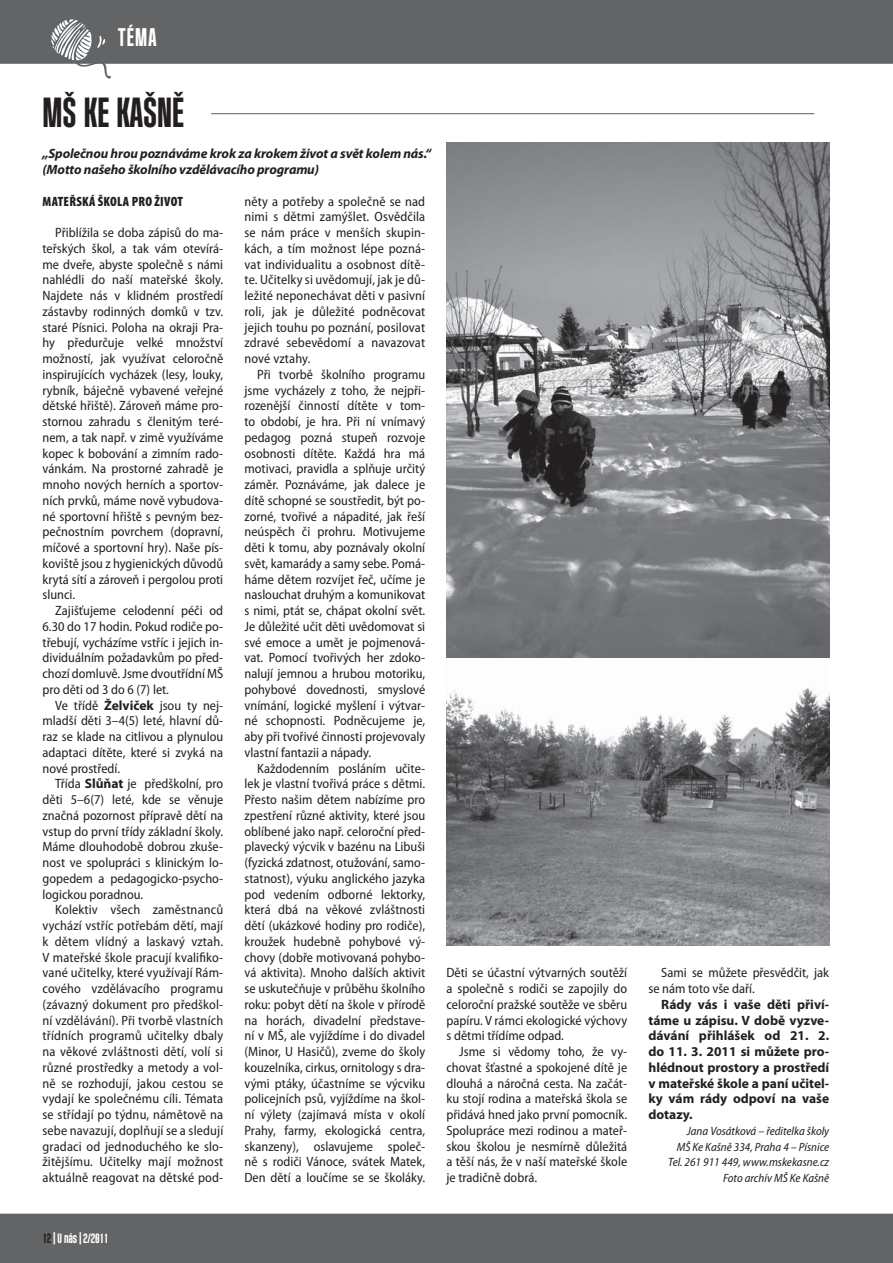
<style>
.page{position:relative;width:893px;height:1263px;background:#fff}
.page>*{position:absolute;margin:0;border:0;box-sizing:border-box;transform-origin:0 0}
.t1{font:42px "Header 13";color:#231f20}
.t2{font:25.5px "Header 13";color:#fff}
.t3{font:semi-condensed 13.5px/15.8px "Myriad Pro";color:#231f20;text-align:justify}
.t4{font:700 13.5px/15.8px "Myriad Pro";color:#231f20;text-align:justify}
.t5{font:italic 700 13.5px/15.8px "Myriad Pro";letter-spacing:-.01em;color:#231f20}
.t6{font:900 condensed 13.5px "Myriad Pro";letter-spacing:.02em;color:#231f20}
.t7{font:13.5px "Header 13";letter-spacing:-.02em;color:#fff}
.t8{font:italic semi-condensed 12px/15.8px "Myriad Pro";color:#231f20;text-align:right}
.s1{font-weight:700;font-stretch:normal}
.s2{color:#231f20}
</style>
<div class="page">
<div style="left:0;top:0;width:892px;height:64px;background:#636466"></div>
<svg style="left:48px;top:17px;width:64px;height:62px"></svg>
<div style="left:0;top:1213px;width:893px;height:50px;background:#636466"></div>
<svg style="left:892px;top:0;width:1px;height:64px"></svg>
<hr style="left:211px;top:113px;width:603px;height:1px;background:#636466">
<img style="left:446px;top:143px;width:383px;height:515px">
<img style="left:446px;top:688px;width:383px;height:258px">
<h2 class="t2" style="left:118px;top:29px;width:40px">TÉMA</h2>
<h1 class="t1" style="left:43px;top:97px;width:143px">MŠ KE KAŠNĚ</h1>
<p class="t5" style="left:43px;top:147px;width:390px">„Společnou hrou poznáváme krok za krokem život a svět kolem nás.“ (Motto našeho školního vzdělávacího programu)</p>
<p class="t3" style="left:244px;top:195px;width:182px">něty a potřeby a společně se nad nimi s dětmi zamýšlet. Osvědčila se nám práce v menších skupin&shy;kách, a tím možnost lépe pozná&shy;vat individualitu a osobnost dítě&shy;te. Učitelky si uvědomují, jak je dů&shy;ležité neponechávat děti v pasivní roli, jak je důležité podněcovat jejich touhu po poznání, posilovat zdravé sebevědomí a navazovat nové vztahy.</p>
<p class="t3" style="left:244px;top:368px;width:182px;text-indent:13px">Při tvorbě školního programu jsme vycházely z toho, že nejpři&shy;rozenější činností dítěte v tom&shy;to období, je hra. Při ní vnímavý pedagog pozná stupeň rozvoje osobnosti dítěte. Každá hra má motivaci, pravidla a splňuje určitý záměr. Poznáváme, jak dalece je dítě schopné se soustředit, být po&shy;zorné, tvořivé a nápadité, jak řeší neúspěch či prohru. Motivujeme děti k tomu, aby poznávaly okolní svět, kamarády a samy sebe. Pomá&shy;háme dětem rozvíjet řeč, učíme je naslouchat druhým a komunikovat s nimi, ptát se, chápat okolní svět.<br>Je důležité učit děti uvědomovat si své emoce a umět je pojmenová&shy;vat. Pomocí tvořivých her zdoko&shy;nalují jemnou a hrubou motoriku, pohybové dovednosti, smyslové vnímání, logické myšlení i výtvar&shy;né schopnosti. Podněcujeme je, aby při tvořivé činnosti projevovaly vlastní fantazii a nápady.</p>
<p class="t3" style="left:244px;top:762px;width:182px;text-indent:13px">Každodenním posláním učite&shy;lek je vlastní tvořivá práce s dětmi.<br>Přesto našim dětem nabízíme pro zpestření různé aktivity, které jsou oblíbené jako např. celoroční před&shy;plavecký výcvik v bazénu na Libuši (fyzická zdatnost, otužování, samo&shy;statnost), výuku anglického jazyka pod vedením odborné lektorky, která dbá na věkové zvláštnosti dětí (ukázkové hodiny pro rodiče), kroužek hudebně pohybové vý&shy;chovy (dobře motivovaná pohybo&shy;vá aktivita). Mnoho dalších aktivit se uskutečňuje v průběhu školního roku: pobyt dětí na škole v přírodě na horách, divadelní představe&shy;ní v MŠ, ale vyjíždíme i do divadel (Minor, U Hasičů), zveme do školy kouzelníka, cirkus, ornitology s dra&shy;vými ptáky, účastníme se výcviku policejních psů, vyjíždíme na škol&shy;ní výlety (zajímavá místa v okolí Prahy, farmy, ekologická centra, skanzeny), oslavujeme společ&shy;ně s rodiči Vánoce, svátek Matek, Den dětí a loučíme se se školáky.</p>
<p class="t6" style="left:43px;top:196px;width:142px">MATEŘSKÁ ŠKOLA PRO ŽIVOT</p>
<p class="t3" style="left:43px;top:226px;width:182px;text-indent:13px">Přiblížila se doba zápisů do ma&shy;teřských škol, a tak vám otevírá&shy;me dveře, abyste společně s námi nahlédli do naší mateřské školy.<br>Najdete nás v klidném prostředí zástavby rodinných domků v tzv. staré Písnici. Poloha na okraji Pra&shy;hy předurčuje velké množství možností, jak využívat celoročně inspirujících vycházek (lesy, louky, rybník, báječně vybavené veřejné dětské hřiště). Zároveň máme pro&shy;stornou zahradu s členitým teré&shy;nem, a tak např. v zimě využíváme kopec k bobování a zimním rado&shy;vánkám. Na prostorné zahradě je mnoho nových herních a sportov&shy;ních prvků, máme nově vybudova&shy;né sportovní hřiště s pevným bez&shy;pečnostním povrchem (dopravní, míčové a sportovní hry). Naše pís&shy;koviště jsou z hygienických důvodů krytá sítí a zároveň i pergolou proti slunci.</p>
<p class="t3" style="left:43px;top:604px;width:182px;text-indent:13px">Zajišťujeme celodenní péči od 6.30 do 17 hodin. Pokud rodiče po&shy;třebují, vycházíme vstříc i jejich in&shy;dividuálním požadavkům po před&shy;chozí domluvě. Jsme dvoutřídní MŠ pro děti od 3 do 6 (7) let.</p>
<p class="t3" style="left:43px;top:698px;width:182px;text-indent:13px">Ve třídě <span class="s1">Želviček</span> jsou ty nej&shy;mladší děti 3–4(5) leté, hlavní dů&shy;raz se klade na citlivou a plynulou adaptaci dítěte, které si zvyká na nové prostředí.</p>
<p class="t3" style="left:43px;top:777px;width:182px;text-indent:13px">Třída <span class="s1">Slůňat</span> je předškolní, pro děti 5–6(7) leté, kde se věnuje značná pozornost přípravě dětí na vstup do první třídy základní školy.<br>Máme dlouhodobě dobrou zkuše&shy;nost ve spolupráci s klinickým lo&shy;gopedem a pedagogicko-psycho&shy;logickou poradnou.</p>
<p class="t3" style="left:43px;top:903px;width:182px;text-indent:13px">Kolektiv všech zaměstnanců vychází vstříc potřebám dětí, mají k dětem vlídný a laskavý vztah.<br>V mateřské škole pracují kvalifiko&shy;vané učitelky, které využívají Rám&shy;cového vzdělávacího programu (závazný dokument pro předškol&shy;ní vzdělávání). Při tvorbě vlastních třídních programů učitelky dbaly na věkové zvláštnosti dětí, volí si různé prostředky a metody a vol&shy;ně se rozhodují, jakou cestou se vydají ke společnému cíli. Témata se střídají po týdnu, námětově na sebe navazují, doplňují se a sledují gradaci od jednoduchého ke slo&shy;žitějšímu. Učitelky mají možnost aktuálně reagovat na dětské pod-</p>
<p class="t3" style="left:446px;top:966px;width:182px">Děti se účastní výtvarných soutěží a společně s rodiči se zapojily do celoroční pražské soutěže ve sběru papíru. V rámci ekologické výchovy s dětmi třídíme odpad.</p>
<p class="t3" style="left:446px;top:1045px;width:182px;text-indent:13px">Jsme si vědomy toho, že vy&shy;chovat šťastné a spokojené dítě je dlouhá a náročná cesta. Na začát&shy;ku stojí rodina a mateřská škola se přidává hned jako první pomocník.<br>Spolupráce mezi rodinou a mateř&shy;skou školou je nesmírně důležitá a těší nás, že v naší mateřské škole je tradičně dobrá.</p>
<p class="t7" style="left:42px;top:1233px;width:67px"><span class="s2">12</span> | U nás | 2/2011</p>
<p class="t3" style="left:648px;top:966px;width:182px;text-indent:13px">Sami se můžete přesvědčit, jak se nám toto vše daří.</p>
<p class="t4" style="left:648px;top:998px;width:182px;text-indent:13px">Rády vás i vaše děti přiví&shy;táme u zápisu. V době vyzve&shy;dávání přihlášek od 21. 2. do 11. 3. 2011 si můžete pro&shy;hlédnout prostory a prostředí v mateřské škole a paní učitel&shy;ky vám rády odpoví na vaše dotazy.</p>
<p class="t8" style="left:668px;top:1124px;width:162px">Jana Vosátková – ředitelka školy<br>MŠ Ke Kašně 334, Praha 4 – Písnice<br>Tel. 261 911 449, www.mskekasne.cz<br>Foto archív MŠ Ke Kašně</p>
</div>
